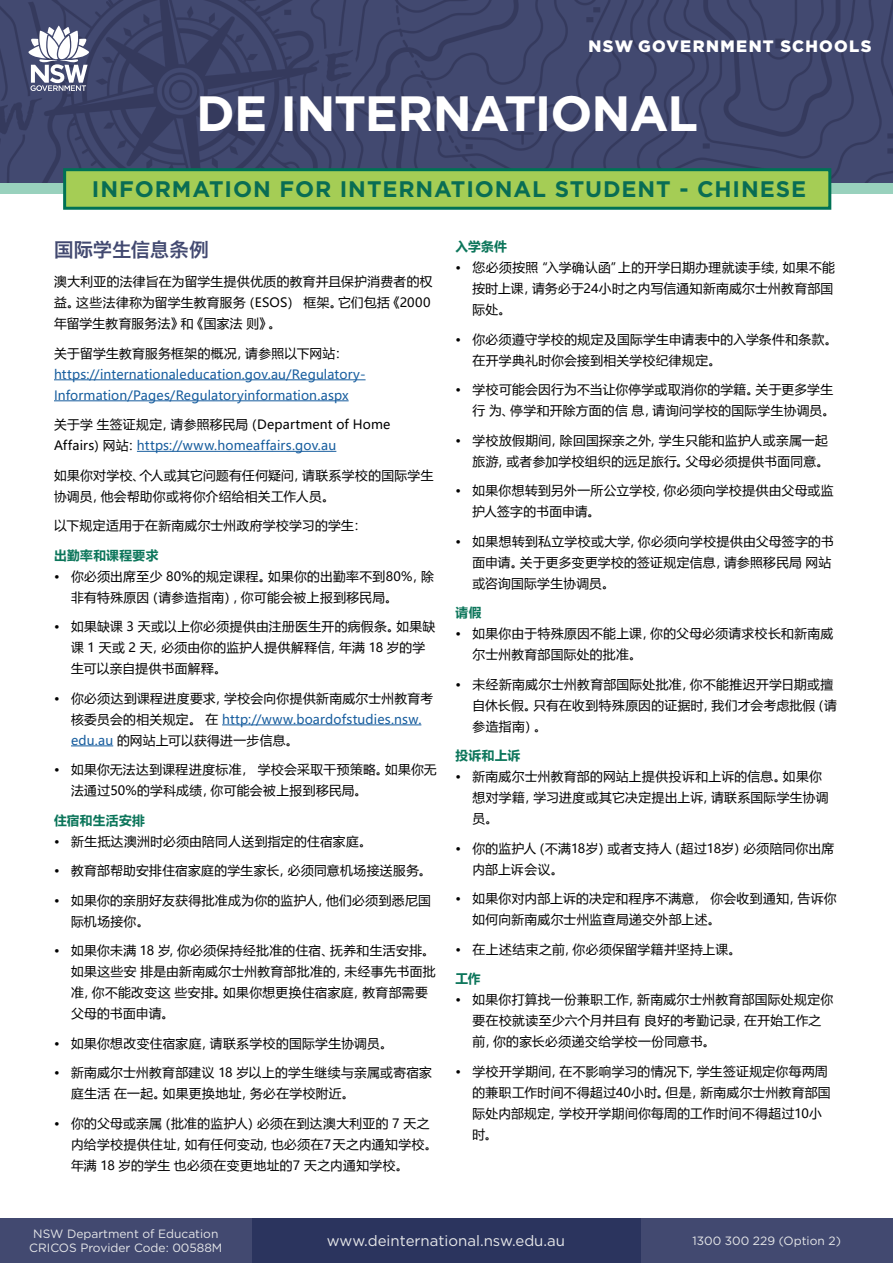
<style>
.page{position:relative;width:893px;height:1263px;background:#fff}
.page>*{position:absolute;margin:0;border:0;box-sizing:border-box;transform-origin:0 0}
.t1{font:700 49.5px "Gotham";letter-spacing:-.025em;color:#fff}
.t2{font:700 22.5px "Gotham";letter-spacing:.04em;color:#096d53}
.Body{font:19.5px "Hiragino Sans GB W6";letter-spacing:-.005em;color:#424970}
.t3{font:900 16.5px "Gotham";letter-spacing:.075em;color:#fff}
.t4{font:15px "Gotham";color:#e6e7e9}
.Body-2{font:12.75px/21px "Microsoft Ya Hei";letter-spacing:.025em;color:#000001}
.Body-3{font:12.75px/21px "Microsoft Ya Hei";letter-spacing:.01em;color:#175d9e}
.Body-4{font:700 12.75px "Microsoft Ya Hei";letter-spacing:.025em;color:#0b755a}
.t5{font:12px "Gotham";color:#e6e7e9}
.s1{color:#175d9e}
</style>
<div class="page">
<img style="left:0;top:0;width:893px;height:184px">
<svg style="left:29px;top:26px;width:60px;height:65px"></svg>
<div style="left:0;top:184px;width:893px;height:10px;background:#99d1bd"></div>
<div style="left:63px;top:168px;width:768px;height:42px;background:#a5cd55;border:3px solid #007255"></div>
<div style="left:0;top:1218px;width:252px;height:45px;background:#424970"></div>
<div style="left:640px;top:1218px;width:253px;height:45px;background:#424970"></div>
<div style="left:252px;top:1218px;width:388px;height:45px;background:#2b345e"></div>
<hr style="left:54px;top:379px;width:312px;height:1px;background:#175d9e">
<hr style="left:54px;top:400px;width:295px;height:1px;background:#175d9e">
<hr style="left:137px;top:451px;width:199px;height:1px;background:#175d9e">
<hr style="left:222px;top:724px;width:199px;height:1px;background:#175d9e">
<hr style="left:71px;top:745px;width:42px;height:1px;background:#175d9e">
<p class="t3" style="left:589px;top:37px;width:284px">NSW GOVERNMENT SCHOOLS</p>
<p class="t1" style="left:196px;top:85px;width:503px">DE INTERNATIONAL</p>
<p class="t2" style="left:92px;top:176px;width:716px">INFORMATION FOR INTERNATIONAL STUDENT - CHINESE</p>
<p class="Body" style="left:54px;top:237px;width:156px">国际学生信息条例</p>
<p class="Body-2" style="left:54px;top:271px;width:380px">澳大利亚的法律旨在为留学生提供优质的教育并且保护消费者的权益。这些法律称为留学生教育服务（ESOS） 框架。它们包括《2000年留学生教育服务法》和《国家法 则》。</p>
<p class="Body-2" style="left:54px;top:342px;width:295px">关于留学生教育服务框架的概况，请参照以下网站：</p>
<p class="Body-3" style="left:54px;top:363px;width:313px">https://internationaleducation.gov.au/Regulatory-<br>Information/Pages/Regulatoryinformation.aspx</p>
<p class="Body-2" style="left:54px;top:414px;width:338px">关于学 生签证规定，请参照移民局（Department of Home<br>Affairs）网站：<span class="s1">https://www.homeaffairs.gov.au</span></p>
<p class="Body-2" style="left:54px;top:464px;width:381px">如果你对学校、个人或其它问题有任何疑问，请联系学校的国际学生协调员，他会帮助你或将你介绍给相关工作人员。</p>
<p class="Body-2" style="left:54px;top:515px;width:314px">以下规定适用于在新南威尔士州政府学校学习的学生：</p>
<p class="Body-4" style="left:54px;top:546px;width:106px">出勤率和课程要求</p>
<p class="Body-2" style="left:71px;top:565px;width:364px;text-indent:-17px">• 你必须出席至少 80%的规定课程。如果你的出勤率不到80%，除非有特殊原因（请参造指南），你可能会被上报到移民局。</p>
<p class="Body-2" style="left:71px;top:616px;width:366px;text-indent:-17px">• 如果缺课 3 天或以上你必须提供由注册医生开的病假条。如果缺课 1 天或 2 天，必须由你的监护人提供解释信，年满 18 岁的学生可以亲自提供书面解释。</p>
<p class="Body-2" style="left:71px;top:687px;width:364px;text-indent:-17px">• 你必须达到课程进度要求，学校会向你提供新南威尔士州教育考核委员会的相关规定。 在 <span class="s1">http://www.boardofstudies.nsw. edu.au</span> 的网站上可以获得进一步信息。</p>
<p class="Body-2" style="left:71px;top:759px;width:367px;text-indent:-17px">• 如果你无法达到课程进度标准， 学校会采取干预策略。如果你无法通过50%的学科成绩，你可能会被上报到移民局。</p>
<p class="Body-4" style="left:54px;top:811px;width:93px">住宿和生活安排</p>
<p class="Body-2" style="left:54px;top:830px;width:319px">• 新生抵达澳洲时必须由陪同人送到指定的住宿家庭。</p>
<p class="Body-2" style="left:54px;top:860px;width:379px">• 教育部帮助安排住宿家庭的学生家长，必须同意机场接送服务。</p>
<p class="Body-2" style="left:71px;top:889px;width:361px;text-indent:-17px">• 如果你的亲朋好友获得批准成为你的监护人，他们必须到悉尼国际机场接你。</p>
<p class="Body-2" style="left:71px;top:940px;width:366px;text-indent:-17px">• 如果你未满 18 岁，你必须保持经批准的住宿、抚养和生活安排。如果这些安 排是由新南威尔士州教育部批准的，未经事先书面批准，你不能改变这 些安排。如果你想更换住宿家庭，教育部需要父母的书面申请。</p>
<p class="Body-2" style="left:54px;top:1032px;width:340px">• 如果你想改变住宿家庭，请联系学校的国际学生协调员。</p>
<p class="Body-2" style="left:71px;top:1062px;width:362px;text-indent:-17px">• 新南威尔士州教育部建议 18 岁以上的学生继续与亲属或寄宿家庭生活 在一起。如果更换地址，务必在学校附近。</p>
<p class="Body-2" style="left:71px;top:1112px;width:368px;text-indent:-17px">• 你的父母或亲属（批准的监护人）必须在到达澳大利亚的 7 天之内给学校提供住址，如有任何变动，也必须在7 天之内通知学校。年满 18 岁的学生 也必须在变更地址的7 天之内通知学校。</p>
<p class="Body-4" style="left:455px;top:238px;width:53px">入学条件</p>
<p class="Body-2" style="left:472px;top:257px;width:364px;text-indent:-17px">• 您必须按照“入学确认函”上的开学日期办理就读手续，如果不能按时上课，请务必于24小时之内写信通知新南威尔士州教育部国际处。</p>
<p class="Body-2" style="left:472px;top:328px;width:366px;text-indent:-17px">• 你必须遵守学校的规定及国际学生申请表中的入学条件和条款。在开学典礼时你会接到相关学校纪律规定。</p>
<p class="Body-2" style="left:455px;top:379px;width:381px;text-align:right">• 学校可能会因行为不当让你停学或取消你的学籍。关于更多学生行 为、停学和开除方面的信 息，请询问学校的国际学生协调员。</p>
<p class="Body-2" style="left:455px;top:429px;width:375px;text-align:right">• 学校放假期间，除回国探亲之外，学生只能和监护人或亲属一起旅游，或者参加学校组织的远足旅行。父母必须提供书面同意。</p>
<p class="Body-2" style="left:472px;top:480px;width:363px;text-indent:-17px">• 如果你想转到另外一所公立学校，你必须向学校提供由父母或监护人签字的书面申请。</p>
<p class="Body-2" style="left:472px;top:530px;width:363px;text-indent:-17px">• 如果想转到私立学校或大学，你必须向学校提供由父母签字的书面申请。关于更多变更学校的签证规定信息，请参照移民局 网站或咨询国际学生协调员。</p>
<p class="Body-4" style="left:455px;top:604px;width:27px">请假</p>
<p class="Body-2" style="left:472px;top:623px;width:362px;text-indent:-17px">• 如果你由于特殊原因不能上课，你的父母必须请求校长和新南威尔士州教育部国际处的批准。</p>
<p class="Body-2" style="left:472px;top:673px;width:366px;text-indent:-17px">• 未经新南威尔士州教育部国际处批准，你不能推迟开学日期或擅自休长假。只有在收到特殊原因的证据时，我们才会考虑批假（请参造指南）。</p>
<p class="Body-4" style="left:455px;top:747px;width:66px">投诉和上诉</p>
<p class="Body-2" style="left:472px;top:766px;width:357px;text-indent:-17px">• 新南威尔士州教育部的网站上提供投诉和上诉的信息。如果你想对学籍，学习进度或其它决定提出上诉，请联系国际学生协调员。</p>
<p class="Body-2" style="left:472px;top:837px;width:363px;text-indent:-17px">• 你的监护人（不满18岁）或者支持人（超过18岁）必须陪同你出席内部上诉会议。</p>
<p class="Body-2" style="left:472px;top:888px;width:365px;text-indent:-17px">• 如果你对内部上诉的决定和程序不满意， 你会收到通知，告诉你如何向新南威尔士州监查局递交外部上述。</p>
<p class="Body-2" style="left:455px;top:938px;width:287px">• 在上述结束之前，你必须保留学籍并坚持上课。</p>
<p class="Body-4" style="left:455px;top:970px;width:27px">工作</p>
<p class="Body-2" style="left:472px;top:989px;width:362px;text-indent:-17px">• 如果你打算找一份兼职工作，新南威尔士州教育部国际处规定你要在校就读至少六个月并且有 良好的考勤记录，在开始工作之前，你的家长必须递交给学校一份同意书。</p>
<p class="Body-2" style="left:472px;top:1060px;width:360px;text-indent:-17px">• 学校开学期间，在不影响学习的情况下，学生签证规定你每两周的兼职工作时间不得超过40小时。但是，新南威尔士州教育部国际处内部规定，学校开学期间你每周的工作时间不得超过10小时。</p>
<p class="t5" style="left:33px;top:1226px;width:187px">NSW Department of Education</p>
<p class="t5" style="left:29px;top:1239px;width:195px">CRICOS Provider Code: 00588M</p>
<p class="t4" style="left:327px;top:1231px;width:240px">www.deinternational.nsw.edu.au</p>
<p class="t5" style="left:692px;top:1233px;width:150px">1300 300 229 (Option 2)</p>
</div>
